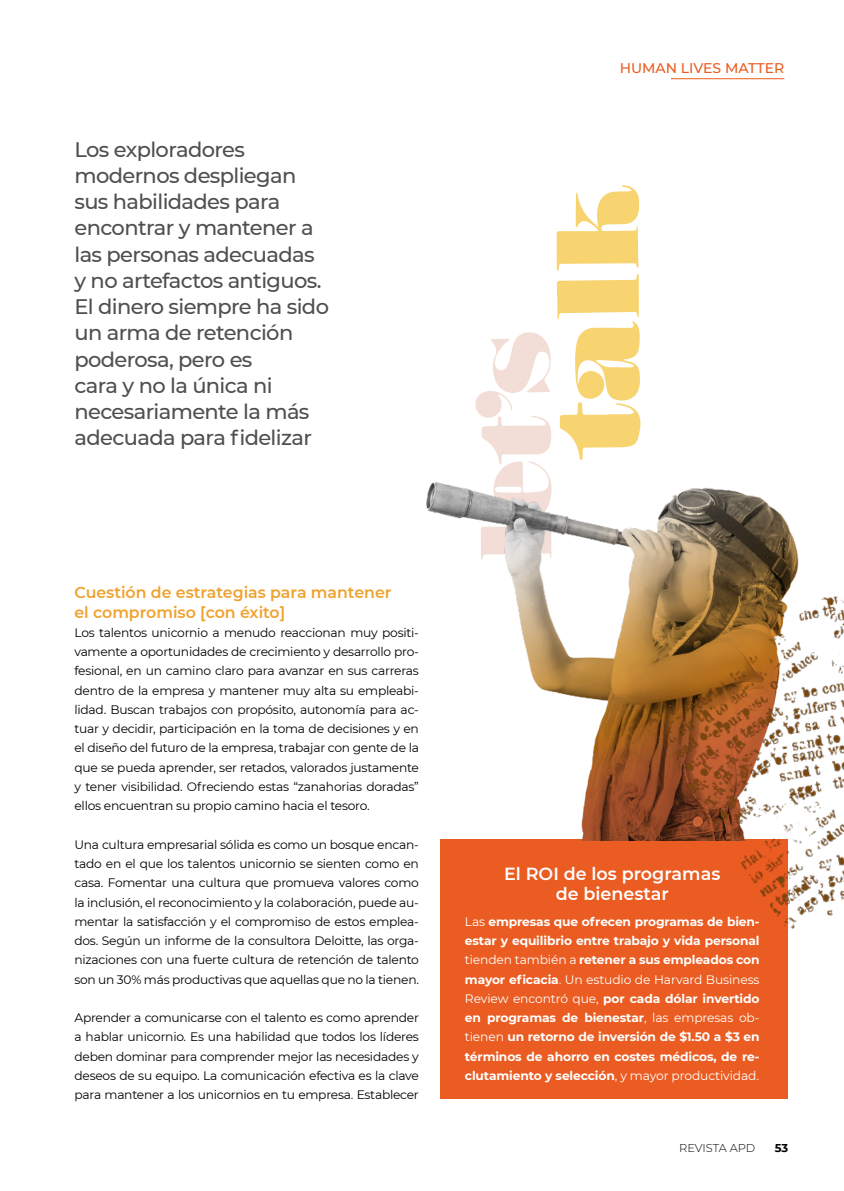
<style>
.page{position:relative;width:844px;height:1191px;background:#fff}
.page>*{position:absolute;margin:0;border:0;box-sizing:border-box;transform-origin:0 0}
.t1{font:500 21px/26.2px "Montserrat";letter-spacing:-.03em;color:#504f4f}
.t2{font:600 17.5px/19.2px "Montserrat";color:#fff;text-align:center}
.t3{font:600 15.75px/19.2px "Montserrat";color:#efa22f}
.t4{font:500 14px "Montserrat";color:#ea5c21}
.t5{font:12.25px/19.2px "Montserrat";letter-spacing:-.02em;color:#000;text-align:justify}
.t6{font:700 12.25px/19.2px "Montserrat";letter-spacing:-.01em;color:#fff;text-align:justify}
.t7{font:300 11.38px "Montserrat";letter-spacing:-.01em;color:#000}
.t8{font:700 11.38px "Montserrat";color:#000}
.s1{font-weight:400}
</style>
<div class="page">
<div style="left:440px;top:839px;width:347px;height:260px;background:#ea5c21"></div>
<svg style="left:475px;top:185px;width:165px;height:284px"></svg>
<img style="left:426px;top:469px;width:373px;height:372px">
<hr style="left:670px;top:78px;width:114px;height:1px;background:#ea5c21">
<img style="left:605px;top:559px;width:238px;height:408px">
<p class="t1" style="left:74px;top:135px;width:256px">Los exploradores modernos despliegan sus habilidades para encontrar y mantener a las personas adecuadas y no artefactos antiguos.<br>El dinero siempre ha sido un arma de retención poderosa, pero es<br>cara y no la única ni necesariamente la más adecuada para fidelizar</p>
<p class="t4" style="left:619px;top:58px;width:166px">HUMAN LIVES MATTER</p>
<p class="t3" style="left:74px;top:582px;width:318px">Cuestión de estrategias para mantener el compromiso [con éxito]</p>
<p class="t5" style="left:74px;top:622px;width:346px">Los talentos unicornio a menudo reaccionan muy positi&shy;vamente a oportunidades de crecimiento y desarrollo pro&shy;fesional, en un camino claro para avanzar en sus carreras dentro de la empresa y mantener muy alta su empleabi&shy;lidad. Buscan trabajos con propósito, autonomía para ac&shy;tuar y decidir, participación en la toma de decisiones y en el diseño del futuro de la empresa, trabajar con gente de la que se pueda aprender, ser retados, valorados justamente y tener visibilidad. Ofreciendo estas “zanahorias doradas” ellos encuentran su propio camino hacia el tesoro.</p>
<p class="t5" style="left:74px;top:834px;width:346px">Una cultura empresarial sólida es como un bosque encan&shy;tado en el que los talentos unicornio se sienten como en casa. Fomentar una cultura que promueva valores como la inclusión, el reconocimiento y la colaboración, puede au&shy;mentar la satisfacción y el compromiso de estos emplea&shy;dos. Según un informe de la consultora Deloitte, las orga&shy;nizaciones con una fuerte cultura de retención de talento son un 30% más productivas que aquellas que no la tienen.</p>
<p class="t5" style="left:74px;top:1007px;width:346px">Aprender a comunicarse con el talento es como aprender a hablar unicornio. Es una habilidad que todos los líderes deben dominar para comprender mejor las necesidades y deseos de su equipo. La comunicación efectiva es la clave para mantener a los unicornios en tu empresa. Establecer</p>
<h2 class="t2" style="left:504px;top:863px;width:217px">El ROI de los programas de bienestar</h2>
<p class="t6" style="left:465px;top:911px;width:296px"><span class="s1">Las</span> empresas que ofrecen programas de bien&shy;estar y equilibrio entre trabajo y vida personal <span class="s1">tienden también a</span> retener a sus empleados con mayor eficacia<span class="s1">. Un estudio de Harvard Business Review encontró que,</span> por cada dólar invertido en programas de bienestar<span class="s1">, las empresas ob&shy;tienen</span> un retorno de inversión de $1.50 a $3 en términos de ahorro en costes médicos, de re&shy;clutamiento y selección<span class="s1">, y mayor productividad.</span></p>
<p class="t7" style="left:679px;top:1140px;width:77px">REVISTA APD</p>
<p class="t8" style="left:774px;top:1139px;width:15px">53</p>
</div>
